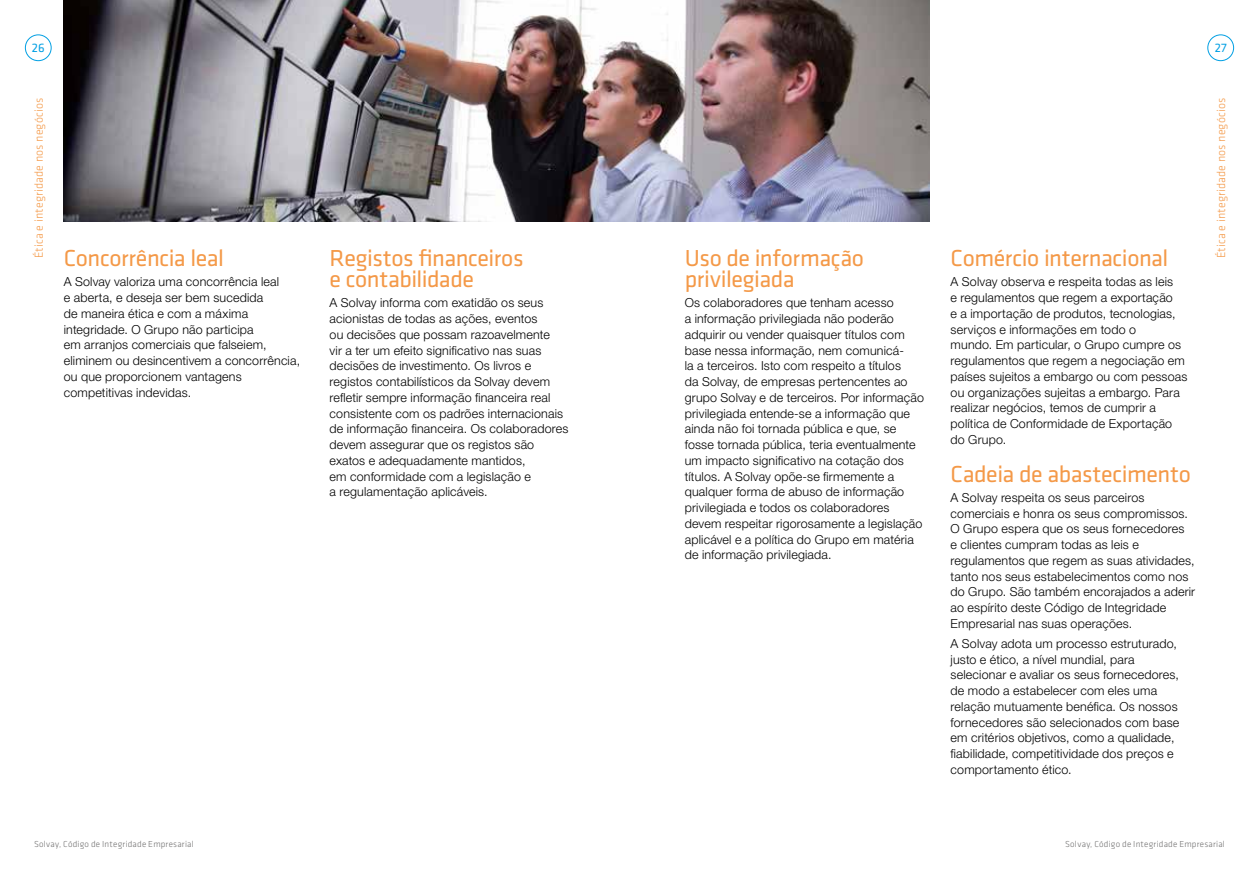
<style>
.page{position:relative;width:1259px;height:893px;background:#fff}
.page>*{position:absolute;margin:0;border:0;box-sizing:border-box;transform-origin:0 0}
.t1{font:24px/21px "Klavika";letter-spacing:-.02em;color:#f49948}
.t2{font:12.75px "Klavika";color:#009fe3}
.t3{font:300 12.45px/15.8px "Helvetica Neue LT Std";letter-spacing:.015em;color:#000}
.t4{font:300 12px "Klavika";letter-spacing:.015em;color:#f49948}
.t5{font:300 9px "Klavika";letter-spacing:.025em;color:#706f6f}
</style>
<div class="page">
<div style="left:25px;top:35px;width:26px;height:26px;border:1px solid #009fe3;border-radius:50%"></div>
<div style="left:1207px;top:35px;width:26px;height:26px;border:1px solid #009fe3;border-radius:50%"></div>
<img style="left:64px;top:0;width:865px;height:221px">
<p class="t2" style="left:32px;top:41px;width:14px">26</p>
<p class="t2" style="left:1214px;top:41px;width:13px">27</p>
<p class="t4" style="left:32px;top:258px;width:162px;rotate:-90deg">Ética e integridade nos negócios</p>
<p class="t4" style="left:1214px;top:258px;width:162px;rotate:-90deg">Ética e integridade nos negócios</p>
<h1 class="t1" style="left:330px;top:248px;width:195px">Registos financeiros e contabilidade</h1>
<p class="t3" style="left:330px;top:295px;width:240px">A Solvay informa com exatidão os seus acionistas de todas as ações, eventos<br>ou decisões que possam razoavelmente<br>vir a ter um efeito significativo nas suas decisões de investimento. Os livros e registos contabilísticos da Solvay devem refletir sempre informação financeira real consistente com os padrões internacionais de informação financeira. Os colaboradores devem assegurar que os registos são exatos e adequadamente mantidos,<br>em conformidade com a legislação e<br>a regulamentação aplicáveis.</p>
<h1 class="t1" style="left:685px;top:248px;width:181px">Uso de informação privilegiada</h1>
<p class="t3" style="left:685px;top:295px;width:241px">Os colaboradores que tenham acesso<br>a informação privilegiada não poderão adquirir ou vender quaisquer títulos com base nessa informação, nem comunicá-<br>la a terceiros. Isto com respeito a títulos<br>da Solvay, de empresas pertencentes ao grupo Solvay e de terceiros. Por informação privilegiada entende-se a informação que ainda não foi tornada pública e que, se fosse tornada pública, teria eventualmente um impacto significativo na cotação dos títulos. A Solvay opõe-se firmemente a qualquer forma de abuso de informação privilegiada e todos os colaboradores devem respeitar rigorosamente a legislação aplicável e a política do Grupo em matéria de informação privilegiada.</p>
<h1 class="t1" style="left:64px;top:248px;width:162px">Concorrência leal</h1>
<p class="t3" style="left:64px;top:274px;width:238px">A Solvay valoriza uma concorrência leal<br>e aberta, e deseja ser bem sucedida<br>de maneira ética e com a máxima integridade. O Grupo não participa<br>em arranjos comerciais que falseiem, eliminem ou desincentivem a concorrência, ou que proporcionem vantagens competitivas indevidas.</p>
<h1 class="t1" style="left:950px;top:248px;width:219px">Comércio internacional</h1>
<p class="t3" style="left:950px;top:274px;width:238px">A Solvay observa e respeita todas as leis<br>e regulamentos que regem a exportação<br>e a importação de produtos, tecnologias, serviços e informações em todo o<br>mundo. Em particular, o Grupo cumpre os regulamentos que regem a negociação em países sujeitos a embargo ou com pessoas ou organizações sujeitas a embargo. Para realizar negócios, temos de cumprir a política de Conformidade de Exportação do Grupo.</p>
<h1 class="t1" style="left:950px;top:464px;width:242px">Cadeia de abastecimento</h1>
<p class="t3" style="left:950px;top:489px;width:246px">A Solvay respeita os seus parceiros comerciais e honra os seus compromissos.<br>O Grupo espera que os seus fornecedores<br>e clientes cumpram todas as leis e regulamentos que regem as suas atividades, tanto nos seus estabelecimentos como nos do Grupo. São também encorajados a aderir ao espírito deste Código de Integridade Empresarial nas suas operações.</p>
<p class="t3" style="left:950px;top:635px;width:230px">A Solvay adota um processo estruturado, justo e ético, a nível mundial, para selecionar e avaliar os seus fornecedores, de modo a estabelecer com eles uma relação mutuamente benéfica. Os nossos fornecedores são selecionados com base em critérios objetivos, como a qualidade, fiabilidade, competitividade dos preços e comportamento ético.</p>
<p class="t5" style="left:34px;top:839px;width:161px">Solvay, Código de Integridade Empresarial</p>
<p class="t5" style="left:1065px;top:839px;width:161px">Solvay, Código de Integridade Empresarial</p>
</div>
